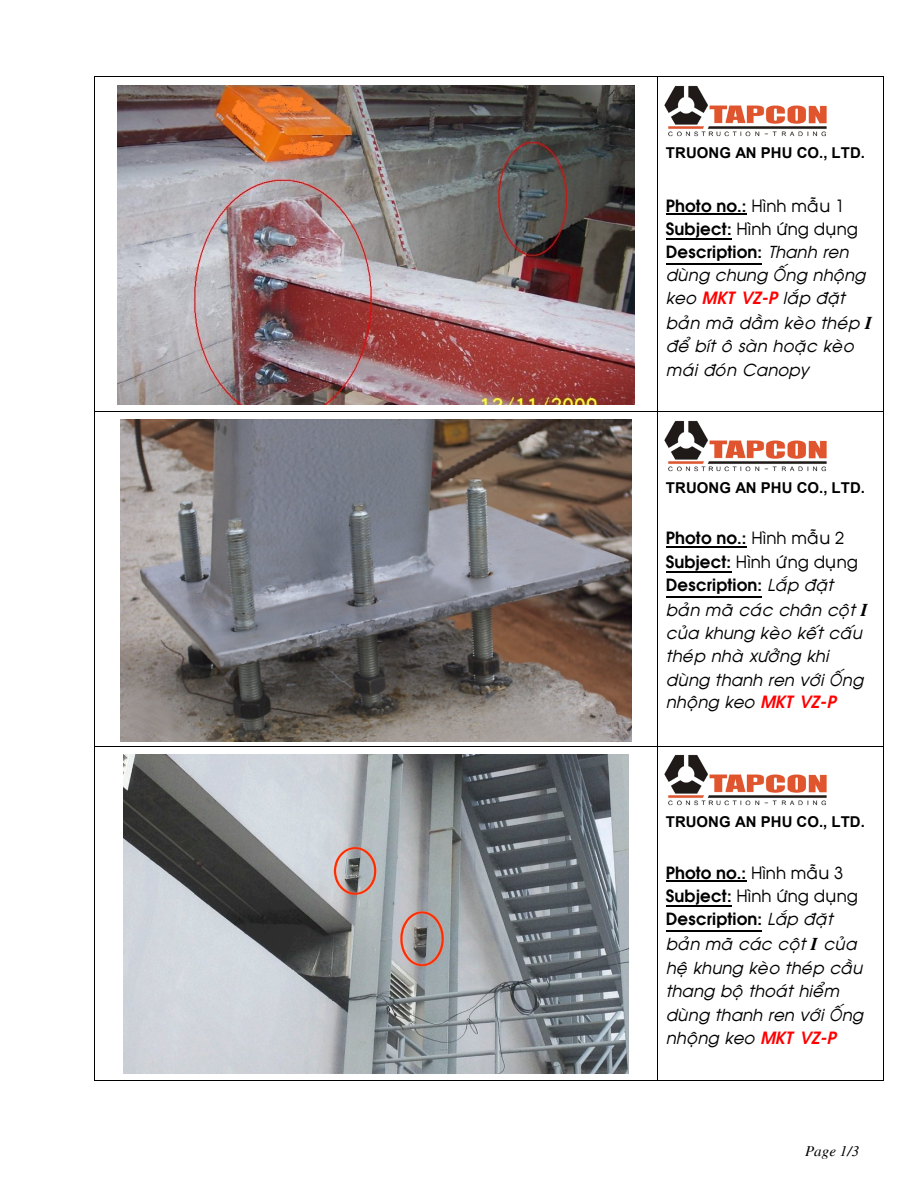
<style>
.page{position:relative;width:919px;height:1189px;background:#fff}
.page>*{position:absolute;margin:0;border:0;box-sizing:border-box;transform-origin:0 0}
.t1{font:16.5px/23.2px "VNI Avo Italic";letter-spacing:-.005em;color:#000}
.t2{font:16.5px/23.1px "VNI Avo Bold";letter-spacing:.005em;color:#000}
.t3{font:700 15px "Arial";color:#000}
.t4{font:15px "VNI Times Italic";color:#000}
.s1{font-family:"VNI Avo Bold"}
.s2{font-family:"VNI Avo"}
.s3{font-family:"VNI Avo Bold Italic";color:#f00}
.s4{font-family:"VNI Times Bold Italic";font-size:18px}
.s5{font-family:"VNI Avo Italic"}
</style>
<div class="page">
<img style="left:117px;top:85px;width:517px;height:319px">
<hr style="left:665px;top:213px;width:81px;height:2px;background:#000">
<hr style="left:665px;top:238px;width:66px;height:2px;background:#000">
<hr style="left:665px;top:263px;width:96px;height:1px;background:#000">
<hr style="left:94px;top:76px;width:563px;height:1px;background:#000">
<hr style="left:658px;top:76px;width:225px;height:1px;background:#000">
<hr style="left:94px;top:77px;width:1px;height:334px;background:#000">
<hr style="left:657px;top:77px;width:1px;height:334px;background:#000">
<hr style="left:883px;top:77px;width:1px;height:334px;background:#000">
<img style="left:120px;top:419px;width:511px;height:322px">
<hr style="left:665px;top:546px;width:81px;height:1px;background:#000">
<hr style="left:665px;top:571px;width:66px;height:1px;background:#000">
<hr style="left:665px;top:595px;width:96px;height:2px;background:#000">
<hr style="left:94px;top:411px;width:563px;height:1px;background:#000">
<hr style="left:658px;top:411px;width:225px;height:1px;background:#000">
<hr style="left:94px;top:412px;width:1px;height:333px;background:#000">
<hr style="left:657px;top:412px;width:1px;height:333px;background:#000">
<hr style="left:883px;top:412px;width:1px;height:333px;background:#000">
<img style="left:123px;top:754px;width:505px;height:318px">
<hr style="left:665px;top:880px;width:81px;height:1px;background:#000">
<hr style="left:665px;top:905px;width:66px;height:1px;background:#000">
<hr style="left:665px;top:930px;width:96px;height:1px;background:#000">
<hr style="left:94px;top:745px;width:563px;height:1px;background:#000">
<hr style="left:658px;top:745px;width:225px;height:1px;background:#000">
<hr style="left:94px;top:746px;width:1px;height:334px;background:#000">
<hr style="left:94px;top:1080px;width:563px;height:1px;background:#000">
<hr style="left:657px;top:746px;width:1px;height:334px;background:#000">
<hr style="left:658px;top:1080px;width:225px;height:1px;background:#000">
<hr style="left:883px;top:746px;width:1px;height:334px;background:#000">
<img style="left:664px;top:85px;width:163px;height:52px">
<img style="left:664px;top:420px;width:163px;height:52px">
<img style="left:664px;top:754px;width:163px;height:52px">
<p class="t3" style="left:665px;top:142px;width:201px">TRUONG AN PHU CO., LTD.</p>
<p class="t1" style="left:665px;top:192px;width:201px"><span class="s1">Photo no.:</span> <span class="s2">Hình maãu 1<br></span><span class="s1">Subject:</span> <span class="s2">Hình öùng duïng<br></span><span class="s1">Description:</span> Thanh ren duøng chung OÁng nhoäng keo <span class="s3">MKT VZ-P</span> laép ñaët</p>
<p class="t1" style="left:665px;top:309px;width:208px">baûn maõ daàm keøo theùp <span class="s4">I </span>ñeå bít oâ saøn hoaëc keøo maùi ñoùn Canopy</p>
<p class="t3" style="left:665px;top:477px;width:201px">TRUONG AN PHU CO., LTD.</p>
<p class="t2" style="left:665px;top:524px;width:194px">Photo no.: <span class="s2">Hình maãu 2<br></span>Subject: <span class="s2">Hình öùng duïng<br></span>Description: <span class="s5">Laép ñaët</span></p>
<p class="t1" style="left:665px;top:596px;width:203px">baûn maõ caùc chaân coät <span class="s4">I </span>cuûa khung keøo keát caáu theùp nhaø xöôûng khi duøng thanh ren vôùi OÁng nhoäng keo <span class="s3">MKT VZ-P</span></p>
<p class="t3" style="left:665px;top:811px;width:200px">TRUONG AN PHU CO., LTD.</p>
<p class="t2" style="left:665px;top:858px;width:194px">Photo no.: <span class="s2">Hình maãu 3<br></span>Subject: <span class="s2">Hình öùng duïng<br></span>Description: <span class="s5">Laép ñaët</span></p>
<p class="t1" style="left:665px;top:931px;width:199px">baûn maõ caùc coät <span class="s4">I</span> cuûa heä khung keøo theùp caàu thang boä thoaùt hieåm duøng thanh ren vôùi OÁng nhoäng keo <span class="s3">MKT VZ-P</span></p>
<p class="t4" style="left:804px;top:1139px;width:56px">Page 1/3</p>
</div>
